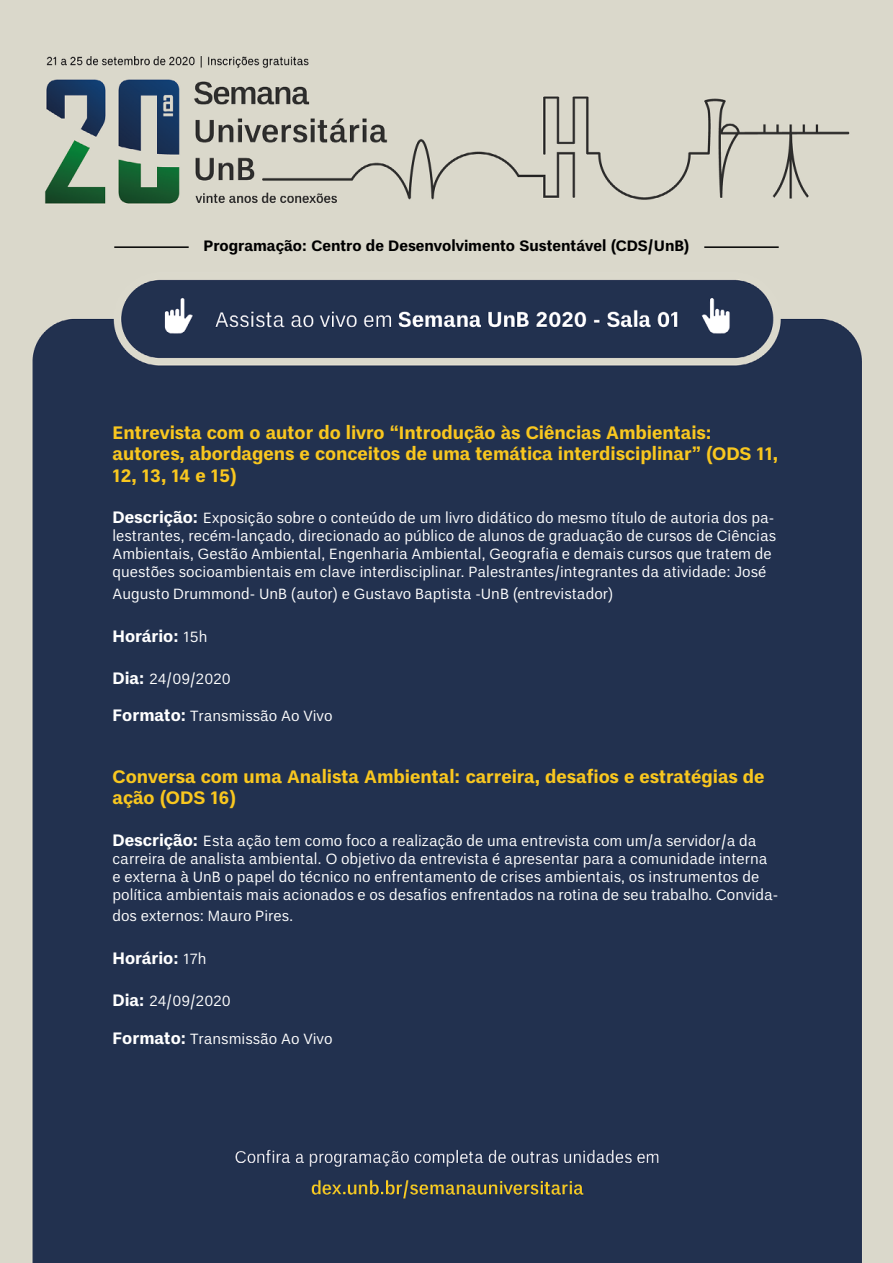
<style>
.page{position:relative;width:893px;height:1263px;background:#fff}
.page>*{position:absolute;margin:0;border:0;box-sizing:border-box;transform-origin:0 0}
.t1{font:700 18px/21.6px "Un B Pro";color:#f9c71f}
.t2{font:700 16.5px "Un B Pro";color:#fff}
.t3{font:15px/18px "Un B Pro";color:#fff}
.t4{font:700 15px "Un B Pro";color:#000}
.s1{font-weight:700;font-size:16.5px}
.s2{font-weight:400;font-size:15px}
</style>
<div class="page">
<img style="left:0;top:0;width:893px;height:1263px">
<hr style="left:704px;top:246px;width:75px;height:2px;background:#000">
<hr style="left:114px;top:246px;width:75px;height:2px;background:#000">
<p class="t4" style="left:203px;top:237px;width:488px">Programação: Centro de Desenvolvimento Sustentável (CDS/UnB)</p>
<p class="t1" style="left:112px;top:422px;width:667px">Entrevista com o autor do livro “Introdução às Ciências Ambientais: autores, abordagens e conceitos de uma temática interdisciplinar” (ODS 11,<br>12, 13, 14 e 15)</p>
<p class="t3" style="left:112px;top:509px;width:665px"><span class="s1">Descrição:</span> Exposição sobre o conteúdo de um livro didático do mesmo título de autoria dos pa&shy;lestrantes, recém-lançado, direcionado ao público de alunos de graduação de cursos de Ciências Ambientais, Gestão Ambiental, Engenharia Ambiental, Geografia e demais cursos que tratem de questões socioambientais em clave interdisciplinar. Palestrantes/integrantes da atividade: José</p>
<p class="t3" style="left:112px;top:585px;width:502px">Augusto Drummond- UnB (autor) e Gustavo Baptista -UnB (entrevistador)</p>
<p class="t2" style="left:112px;top:627px;width:96px">Horário: <span class="s2">15h</span></p>
<p class="t3" style="left:112px;top:669px;width:120px"><span class="s1">Dia:</span> 24/09/2020</p>
<p class="t3" style="left:112px;top:707px;width:222px"><span class="s1">Formato:</span> Transmissão Ao Vivo</p>
<p class="t1" style="left:112px;top:765px;width:654px">Conversa com uma Analista Ambiental: carreira, desafios e estratégias de ação (ODS 16)</p>
<p class="t3" style="left:112px;top:831px;width:667px"><span class="s1">Descrição:</span> Esta ação tem como foco a realização de uma entrevista com um/a servidor/a da carreira de analista ambiental. O objetivo da entrevista é apresentar para a comunidade interna e externa à UnB o papel do técnico no enfrentamento de crises ambientais, os instrumentos de política ambientais mais acionados e os desafios enfrentados na rotina de seu trabalho. Convida-</p>
<p class="t3" style="left:112px;top:907px;width:182px">dos externos: Mauro Pires.</p>
<p class="t2" style="left:112px;top:949px;width:96px">Horário: <span class="s2">17h</span></p>
<p class="t3" style="left:112px;top:991px;width:120px"><span class="s1">Dia:</span> 24/09/2020</p>
<p class="t3" style="left:112px;top:1029px;width:222px"><span class="s1">Formato:</span> Transmissão Ao Vivo</p>
</div>
